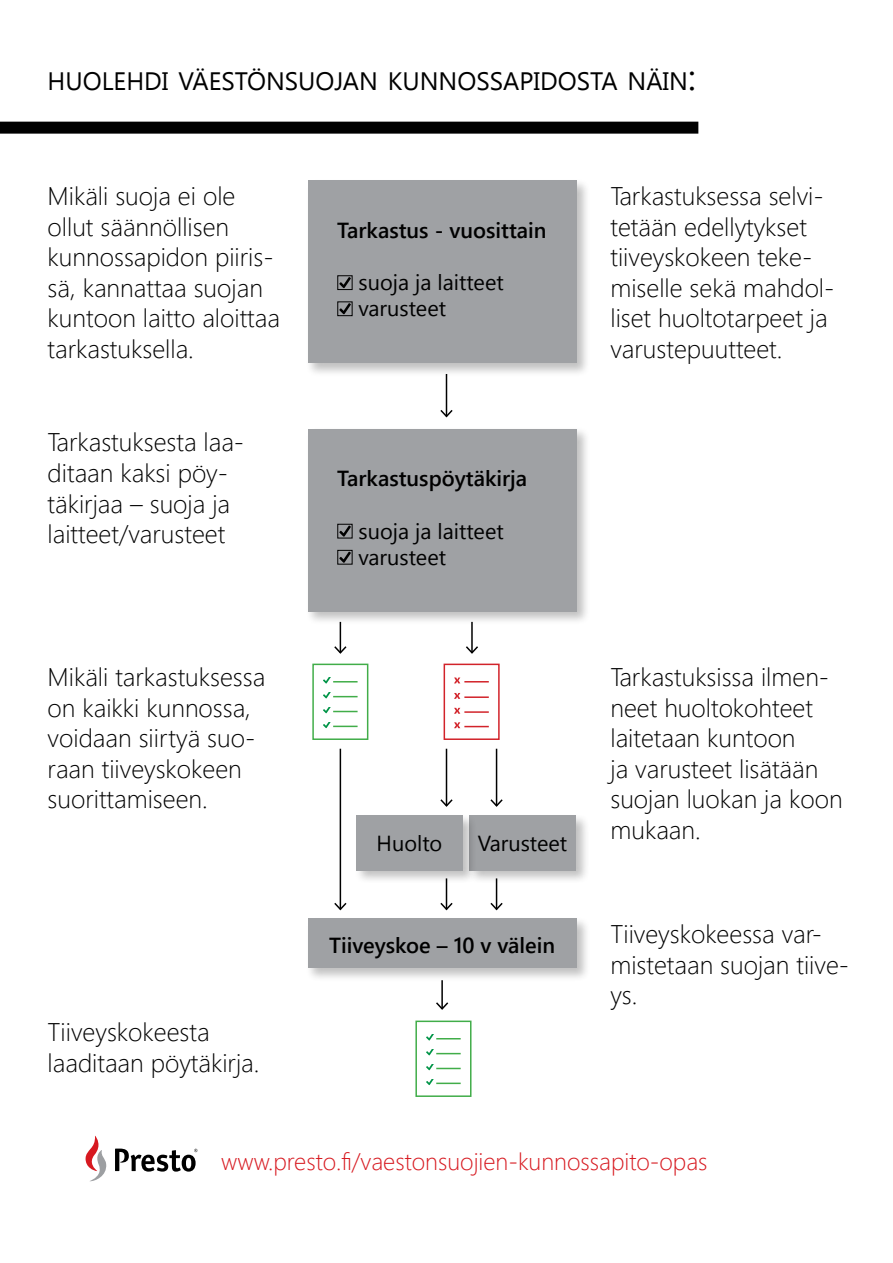
<style>
.page{position:relative;width:893px;height:1263px;background:#fff}
.page>*{position:absolute;margin:0;border:0;box-sizing:border-box;transform-origin:0 0}
.t1{font:300 25.5px/30.6px "Segoe UI";color:#000}
.t2{font:25.2px "Segoe UI";color:#000}
.t3{font:300 24px "Segoe UI";color:#d71920}
.t4{font:21.75px/26.1px "Segoe UI";color:#000}
.t5{font:600 21.75px "Segoe UI";color:#000}
.s1{font-size:36px}
</style>
<div class="page">
<div style="left:306px;top:178px;width:285px;height:199px;background:#000;opacity:.25"></div>
<div style="left:308px;top:180px;width:268px;height:183px;background:#9fa1a4"></div>
<div style="left:306px;top:426px;width:285px;height:200px;background:#000;opacity:.25"></div>
<div style="left:308px;top:429px;width:268px;height:182px;background:#9fa1a4"></div>
<div style="left:306px;top:916px;width:285px;height:66px;background:#000;opacity:.25"></div>
<div style="left:308px;top:918px;width:268px;height:50px;background:#9fa1a4"></div>
<div style="left:467px;top:813px;width:123px;height:71px;background:#000;opacity:.25"></div>
<div style="left:469px;top:815px;width:107px;height:55px;background:#9fa1a4"></div>
<div style="left:354px;top:813px;width:123px;height:71px;background:#000;opacity:.25"></div>
<div style="left:356px;top:815px;width:107px;height:55px;background:#9fa1a4"></div>
<svg style="left:339px;top:277px;width:12px;height:11px"></svg>
<div style="left:337px;top:275px;width:16px;height:15px;border:1px solid #000"></div>
<svg style="left:339px;top:303px;width:12px;height:11px"></svg>
<div style="left:337px;top:301px;width:16px;height:15px;border:1px solid #000"></div>
<svg style="left:339px;top:526px;width:12px;height:10px"></svg>
<div style="left:337px;top:524px;width:16px;height:14px;border:1px solid #000"></div>
<svg style="left:339px;top:552px;width:12px;height:11px"></svg>
<div style="left:337px;top:550px;width:16px;height:15px;border:1px solid #000"></div>
<div style="left:312px;top:664px;width:56px;height:76px;border:1px solid #41ad49"></div>
<svg style="left:323px;top:677px;width:35px;height:6px"></svg>
<svg style="left:323px;top:707px;width:35px;height:6px"></svg>
<svg style="left:323px;top:692px;width:35px;height:6px"></svg>
<svg style="left:323px;top:722px;width:35px;height:6px"></svg>
<div style="left:444px;top:664px;width:56px;height:76px;border:1px solid #d2232a"></div>
<hr style="left:464px;top:696px;width:25px;height:2px;background:#d2232a">
<hr style="left:464px;top:711px;width:25px;height:2px;background:#d2232a">
<svg style="left:454px;top:677px;width:35px;height:6px"></svg>
<svg style="left:454px;top:693px;width:6px;height:6px"></svg>
<svg style="left:454px;top:708px;width:6px;height:6px"></svg>
<svg style="left:454px;top:722px;width:35px;height:6px"></svg>
<hr style="left:446px;top:374px;width:1px;height:42px;background:#000">
<svg style="left:440px;top:408px;width:13px;height:10px"></svg>
<hr style="left:340px;top:749px;width:1px;height:160px;background:#000">
<svg style="left:334px;top:901px;width:13px;height:10px"></svg>
<hr style="left:340px;top:622px;width:1px;height:31px;background:#000">
<svg style="left:334px;top:645px;width:13px;height:9px"></svg>
<hr style="left:471px;top:622px;width:2px;height:31px;background:#000">
<svg style="left:466px;top:645px;width:12px;height:9px"></svg>
<hr style="left:446px;top:749px;width:1px;height:57px;background:#000">
<svg style="left:440px;top:798px;width:13px;height:9px"></svg>
<hr style="left:446px;top:878px;width:1px;height:31px;background:#000">
<svg style="left:440px;top:901px;width:13px;height:10px"></svg>
<hr style="left:496px;top:749px;width:1px;height:57px;background:#000">
<svg style="left:490px;top:798px;width:13px;height:9px"></svg>
<hr style="left:496px;top:878px;width:1px;height:31px;background:#000">
<svg style="left:490px;top:901px;width:13px;height:10px"></svg>
<div style="left:415px;top:1020px;width:56px;height:77px;border:1px solid #41ad49"></div>
<svg style="left:426px;top:1079px;width:8px;height:6px"></svg>
<svg style="left:426px;top:1034px;width:35px;height:6px"></svg>
<svg style="left:426px;top:1064px;width:35px;height:6px"></svg>
<svg style="left:426px;top:1049px;width:35px;height:6px"></svg>
<hr style="left:436px;top:1082px;width:25px;height:2px;background:#41ad49">
<hr style="left:441px;top:980px;width:2px;height:29px;background:#000">
<svg style="left:436px;top:1001px;width:13px;height:9px"></svg>
<div style="left:0;top:122px;width:698px;height:12px;background:#000"></div>
<svg style="left:85px;top:1136px;width:22px;height:45px"></svg>
<svg style="left:115px;top:1148px;width:82px;height:24px"></svg>
<p class="t2" style="left:48px;top:64px;width:650px">HUOLEHDI VÄESTÖNSUOJAN KUNNOSSAPIDOSTA NÄIN<span class="s1">:</span></p>
<p class="t1" style="left:48px;top:179px;width:234px">Mikäli suoja ei ole ollut säännöllisen kunnossapidon piiris&shy;sä, kannattaa suojan kuntoon laitto aloittaa tarkastuksella.</p>
<p class="t1" style="left:48px;top:426px;width:198px">Tarkastuksesta laa&shy;ditaan kaksi pöy&shy;täkirjaa – suoja ja laitteet/varusteet</p>
<p class="t5" style="left:337px;top:213px;width:211px">Tarkastus - vuosittain</p>
<p class="t4" style="left:359px;top:268px;width:147px">suoja ja laitteet varusteet</p>
<p class="t5" style="left:337px;top:461px;width:191px">Tarkastuspöytäkirja</p>
<p class="t4" style="left:359px;top:517px;width:147px">suoja ja laitteet varusteet</p>
<p class="t1" style="left:610px;top:179px;width:225px">Tarkastuksessa selvi&shy;tetään edellytykset tiiveyskokeen teke&shy;miselle sekä mahdol&shy;liset huoltotarpeet ja varustepuutteet.</p>
<p class="t1" style="left:48px;top:661px;width:219px">Mikäli tarkastuksessa on kaikki kunnossa, voidaan siirtyä suo&shy;raan tiiveyskokeen suorittamiseen.</p>
<p class="t1" style="left:610px;top:661px;width:234px">Tarkastuksissa ilmen&shy;neet huoltokohteet laitetaan kuntoon<br>ja varusteet lisätään suojan luokan ja koon mukaan.</p>
<p class="t4" style="left:377px;top:829px;width:67px">Huolto</p>
<p class="t4" style="left:478px;top:829px;width:91px">Varusteet</p>
<p class="t1" style="left:48px;top:1016px;width:213px">Tiiveyskokeesta laaditaan pöytäkirja.</p>
<p class="t5" style="left:329px;top:928px;width:228px">Tiiveyskoe – 10 v välein</p>
<p class="t1" style="left:610px;top:918px;width:240px">Tiiveyskokeessa var&shy;mistetaan suojan tiive&shy;ys.</p>
<p class="t3" style="left:221px;top:1142px;width:488px">www.presto.fi/vaestonsuojien-kunnossapito-opas</p>
</div>
